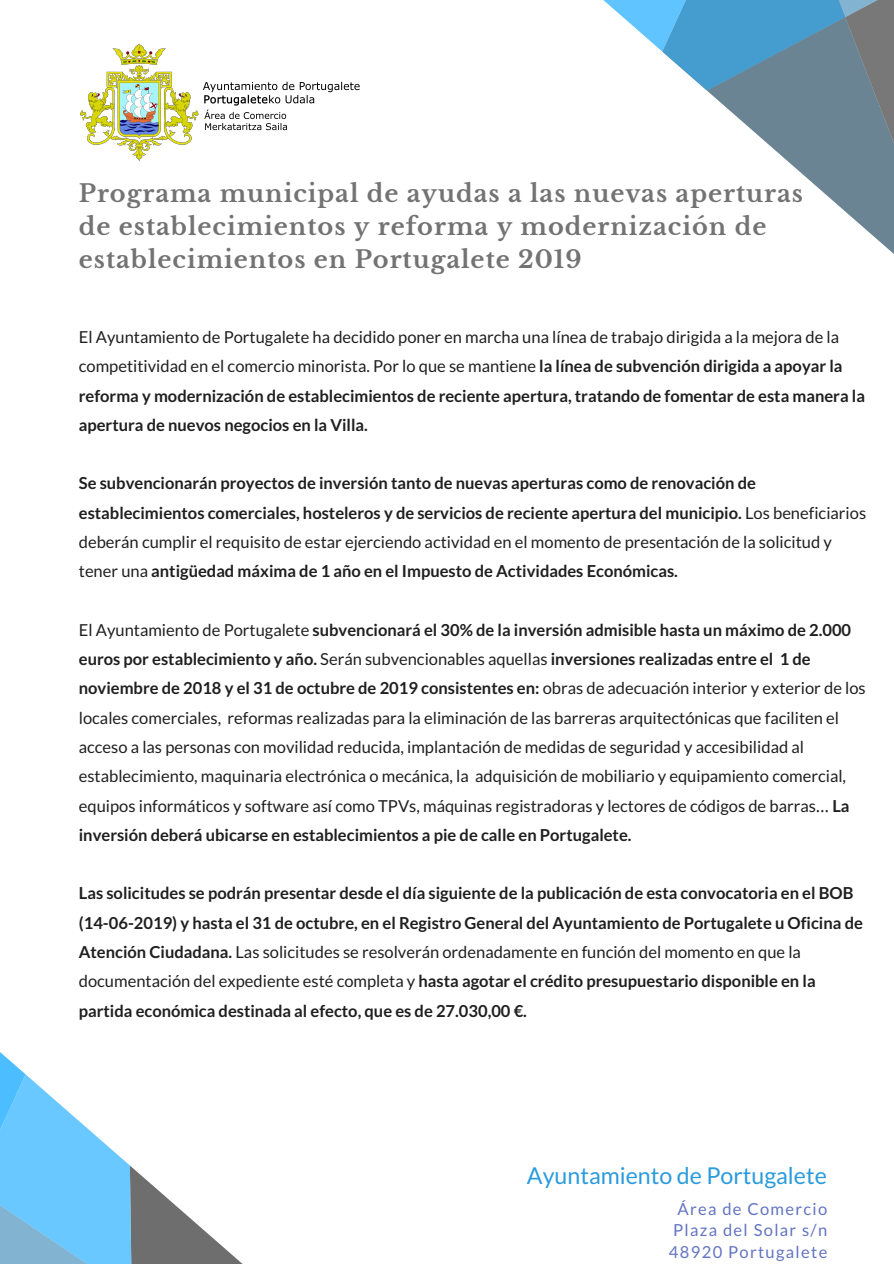
<style>
.page{position:relative;width:894px;height:1264px;background:#fff}
.page>*{position:absolute;margin:0;border:0;box-sizing:border-box;transform-origin:0 0}
.t1{font:700 24px/32.7px "Libre Baskerville";letter-spacing:.04em;color:#737373}
.t2{font:23.25px "Lato";color:#2a9bdd}
.t3{font:700 16.5px/29.2px "Lato";color:#1f1f1f}
.t4{font:16.5px/29.2px "Lato";color:#1f1f1f}
.t5{font:16.5px/21.5px "Lato";letter-spacing:.08em;color:#6374c2;text-align:center}
.s1{font-weight:400}
.s2{font-weight:700}
.s3{font-family:"Noto Sans Gurmukhi"}
</style>
<div class="page">
<svg style="left:603px;top:0;width:290px;height:253px"></svg>
<svg style="left:0;top:1052px;width:242px;height:211px"></svg>
<img style="left:80px;top:43px;width:280px;height:119px">
<h1 class="t1" style="left:79px;top:177px;width:725px">Programa municipal de ayudas a las nuevas aperturas de establecimientos y reforma y modernización de establecimientos en Portugalete 2019</h1>
<p class="t3" style="left:79px;top:322px;width:787px"><span class="s1">El Ayuntamiento de Portugalete ha decidido poner en marcha una línea de trabajo dirigida a la mejora de la competitividad en el comercio minorista. Por lo que se mantiene</span> la línea de subvención dirigida a apoyar la reforma y modernización de establecimientos de reciente apertura, tratando de fomentar de esta manera la apertura de nuevos negocios en la Villa.</p>
<p class="t3" style="left:79px;top:468px;width:788px">Se subvencionarán proyectos de inversión tanto de nuevas aperturas como de renovación de establecimientos comerciales, hosteleros y de servicios de reciente apertura del municipio. <span class="s1">Los beneficiarios deberán cumplir el requisito de estar ejerciendo actividad en el momento de presentación de la solicitud y tener una</span> antigüedad máxima de 1 año en el Impuesto de Actividades Económicas.</p>
<p class="t4" style="left:79px;top:615px;width:788px">El Ayuntamiento de Portugalete <span class="s2">subvencionará el 30% de la inversión admisible hasta un máximo de 2.000 euros por establecimiento y año.</span> Serán subvencionables aquellas <span class="s2">inversiones realizadas entre el 1 de noviembre de 2018 y el 31 de octubre de 2019 consistentes en:</span> obras de adecuación interior y exterior de los locales comerciales, reformas realizadas para la eliminación de las barreras arquitectónicas que faciliten el acceso a las personas con movilidad reducida, implantación de medidas de seguridad y accesibilidad al establecimiento, maquinaria electrónica o mecánica, la adquisición de mobiliario y equipamiento comercial, equipos informáticos y software así como TPVs, máquinas registradoras y lectores de códigos de barras<span class="s3">…</span> <span class="s2">La inversión deberá ubicarse en establecimientos a pie de calle en Portugalete.</span></p>
<p class="t3" style="left:79px;top:878px;width:785px">Las solicitudes se podrán presentar desde el día siguiente de la publicación de esta convocatoria en el BOB (14-06-2019) y hasta el 31 de octubre, en el Registro General del Ayuntamiento de Portugalete u Oficina de Atención Ciudadana. <span class="s1">Las solicitudes se resolverán ordenadamente en función del momento en que la documentación del expediente esté completa y</span> hasta agotar el crédito presupuestario disponible en la partida económica destinada al efecto, que es de 27.030,00 €.</p>
<h2 class="t2" style="left:526px;top:1161px;width:301px">Ayuntamiento de Portugalete</h2>
<p class="t5" style="left:668px;top:1197px;width:160px">Área de Comercio<br>Plaza del Solar s/n<br>48920 Portugalete</p>
</div>
